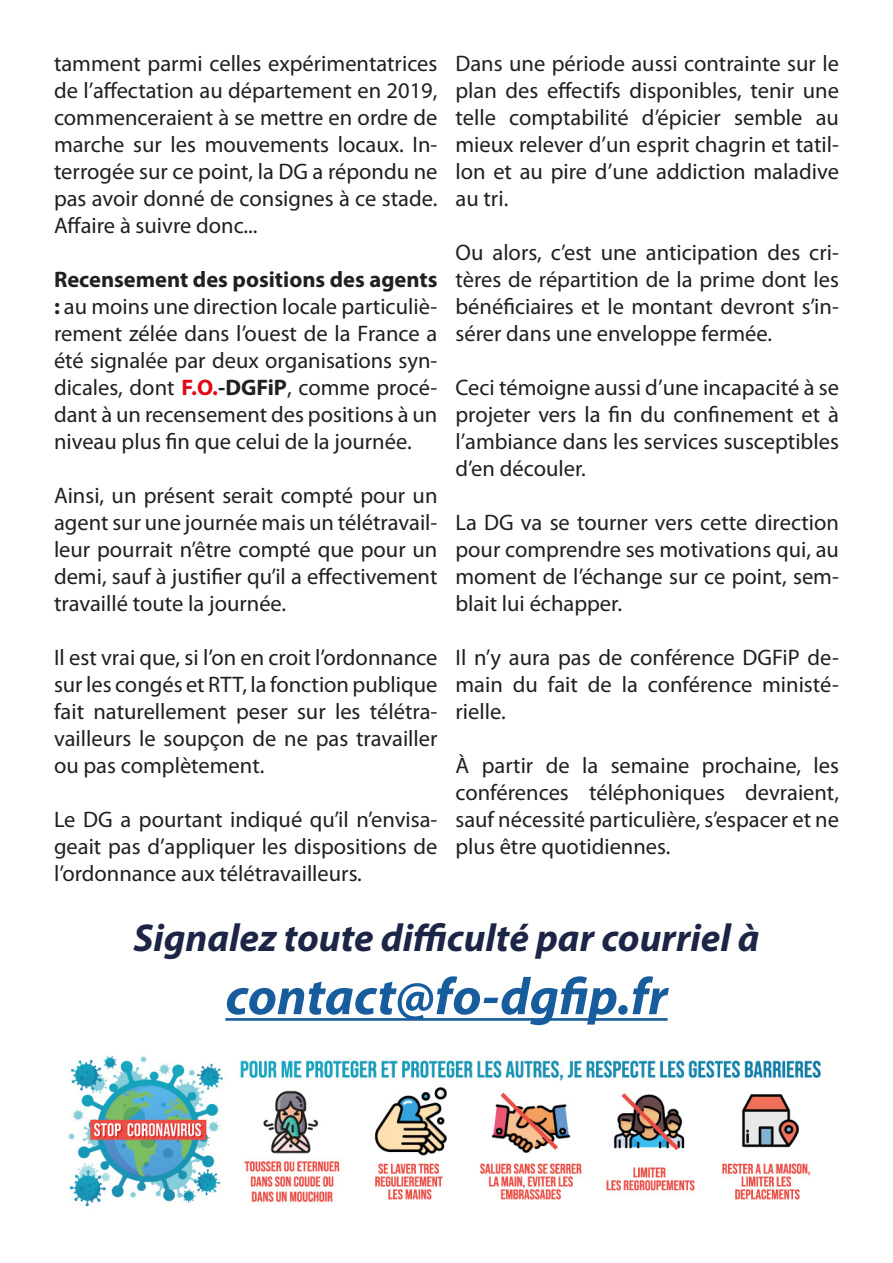
<style>
.page{position:relative;width:893px;height:1263px;background:#fff}
.page>*{position:absolute;margin:0;border:0;box-sizing:border-box;transform-origin:0 0}
.t1{font:italic 700 52.5px "Myriad Pro";color:#175d9e}
.t2{font:italic 700 39px "Myriad Pro";color:#1c2546}
.t3{font:22.5px/27px "Myriad Pro";color:#231f20;text-align:justify}
.s1{font-weight:700}
.s2{font-weight:700;color:#e30713}
</style>
<div class="page">
<img style="left:68px;top:1055px;width:753px;height:152px">
<hr style="left:225px;top:1018px;width:443px;height:3px;background:#175d9e">
<p class="t3" style="left:54px;top:49px;width:385px">tamment parmi celles expérimentatrices de l’affectation au département en 2019, commenceraient à se mettre en ordre de marche sur les mouvements locaux. In&shy;terrogée sur ce point, la DG a répondu ne pas avoir donné de consignes à ce stade.<br>Affaire à suivre donc...</p>
<p class="t3" style="left:54px;top:265px;width:385px"><span class="s1">Recensement des positions des agents :</span> au moins une direction locale particuliè&shy;rement zélée dans l’ouest de la France a été signalée par deux organisations syn&shy;dicales, dont <span class="s2">F.O.</span><span class="s1">-DGFiP</span>, comme procé&shy;dant à un recensement des positions à un niveau plus fin que celui de la journée.</p>
<p class="t3" style="left:54px;top:481px;width:385px">Ainsi, un présent serait compté pour un agent sur une journée mais un télétravail&shy;leur pourrait n’être compté que pour un demi, sauf à justifier qu’il a effectivement travaillé toute la journée.</p>
<p class="t3" style="left:54px;top:643px;width:385px">Il est vrai que, si l’on en croit l’ordonnance sur les congés et RTT, la fonction publique fait naturellement peser sur les télétra&shy;vailleurs le soupçon de ne pas travailler ou pas complètement.</p>
<p class="t3" style="left:54px;top:805px;width:385px">Le DG a pourtant indiqué qu’il n’envisa&shy;geait pas d’appliquer les dispositions de l’ordonnance aux télétravailleurs.</p>
<p class="t3" style="left:455px;top:49px;width:385px">Dans une période aussi contrainte sur le plan des effectifs disponibles, tenir une telle comptabilité d’épicier semble au mieux relever d’un esprit chagrin et tatil&shy;lon et au pire d’une addiction maladive au tri.</p>
<p class="t3" style="left:455px;top:238px;width:385px">Ou alors, c’est une anticipation des cri&shy;tères de répartition de la prime dont les bénéficiaires et le montant devront s’in&shy;sérer dans une enveloppe fermée.</p>
<p class="t3" style="left:455px;top:373px;width:385px">Ceci témoigne aussi d’une incapacité à se projeter vers la fin du confinement et à l’ambiance dans les services susceptibles d’en découler.</p>
<p class="t3" style="left:455px;top:508px;width:385px">La DG va se tourner vers cette direction pour comprendre ses motivations qui, au moment de l’échange sur ce point, sem&shy;blait lui échapper.</p>
<p class="t3" style="left:455px;top:643px;width:385px">Il n’y aura pas de conférence DGFiP de&shy;main du fait de la conférence ministé&shy;rielle.</p>
<p class="t3" style="left:455px;top:751px;width:385px">À partir de la semaine prochaine, les conférences téléphoniques devraient, sauf nécessité particulière, s’espacer et ne plus être quotidiennes.</p>
<p class="t2" style="left:134px;top:913px;width:627px">Signalez toute difficulté par courriel à</p>
<p class="t1" style="left:225px;top:962px;width:444px">contact@fo-dgfip.fr</p>
</div>
